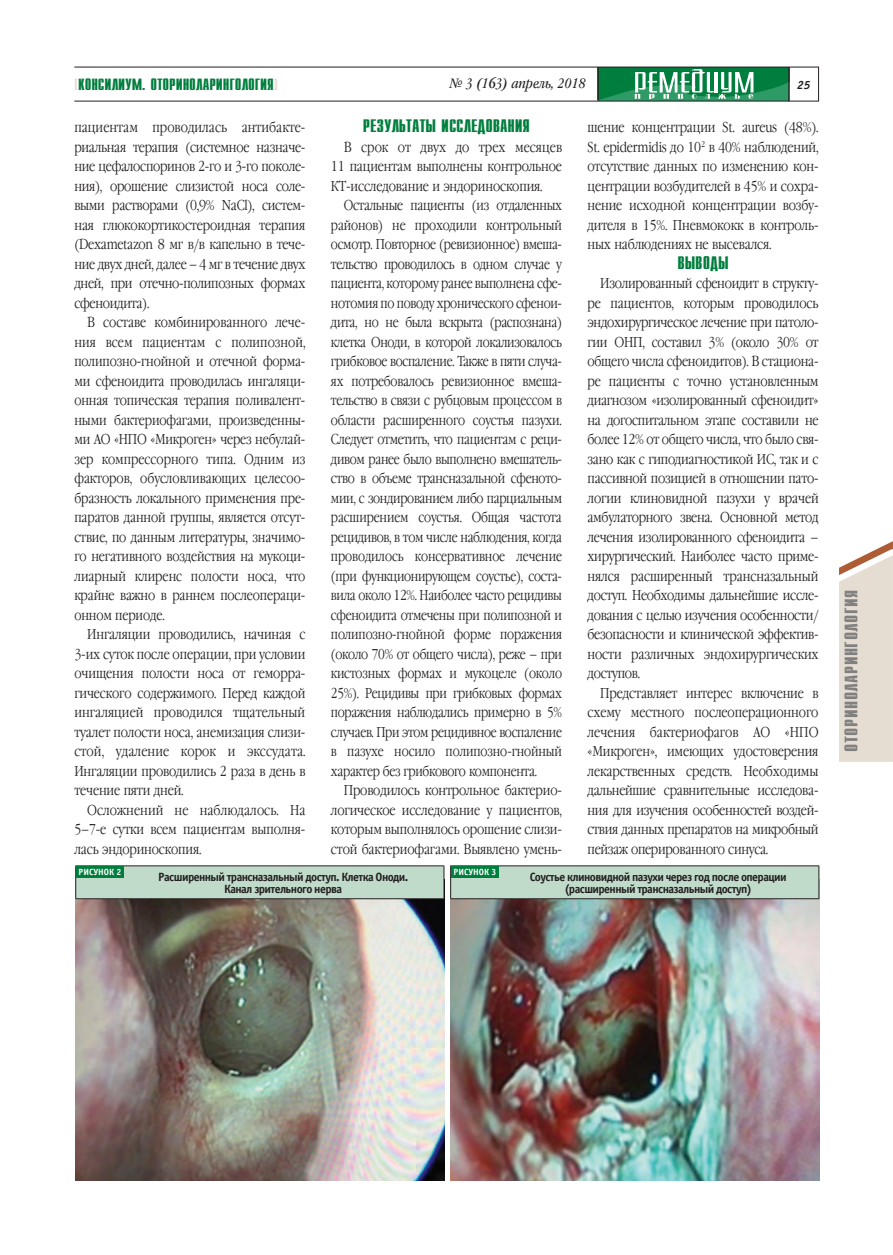
<style>
.page{position:relative;width:893px;height:1255px;background:#fff}
.page>*{position:absolute;margin:0;border:0;box-sizing:border-box;transform-origin:0 0}
.Podzagolovok_1{font:700 15px "Compact";letter-spacing:-.01em;color:#007e3d}
.Kolontitul_1{font:700 15px "Compact";letter-spacing:.03em;color:#808080;scale:1.1 1}
.Text_new{font:300 14.25px/19.5px "Garamond Narrow C";letter-spacing:-.01em;color:#231f20;text-align:justify}
.Kolontitul_1-2{font:700 13.5px "Compact";letter-spacing:-.01em;color:#007e3d}
.t1{font:italic 13.5px "Garamond Book Narrow C";color:#231f20}
.Tab_new_txt_copy{font:700 12px/12px "Officina Sans C";letter-spacing:-.05em;color:#231f20;text-align:center}
.t2{font:italic 700 12px "Officina Sans C";color:#231f20}
.Table_2{font:700 9px "Officina Sans C";color:#fff}
.s1{color:#e6ddd2}
</style>
<div class="page">
<svg style="left:599px;top:68px;width:189px;height:33px;background:#419e6f"></svg>
<hr style="left:74px;top:101px;width:745px;height:1px;background:#231f20">
<hr style="left:74px;top:67px;width:745px;height:1px;background:#231f20">
<hr style="left:818px;top:67px;width:1px;height:34px;background:#231f20">
<hr style="left:788px;top:67px;width:1px;height:34px;background:#231f20">
<hr style="left:598px;top:67px;width:1px;height:34px;background:#231f20">
<img style="left:450px;top:899px;width:369px;height:281px">
<div style="left:451px;top:865px;width:368px;height:33px;background:#c1dbca"></div>
<hr style="left:450px;top:898px;width:369px;height:1px;background:#231f20">
<hr style="left:450px;top:865px;width:369px;height:1px;background:#231f20">
<hr style="left:450px;top:866px;width:1px;height:32px;background:#231f20">
<hr style="left:818px;top:866px;width:1px;height:32px;background:#231f20">
<div style="left:451px;top:866px;width:48px;height:12px;background:#007e3d"></div>
<img style="left:75px;top:899px;width:369px;height:281px">
<div style="left:76px;top:865px;width:368px;height:33px;background:#c1dbca"></div>
<hr style="left:75px;top:898px;width:369px;height:1px;background:#231f20">
<hr style="left:75px;top:865px;width:369px;height:1px;background:#231f20">
<hr style="left:75px;top:866px;width:1px;height:32px;background:#231f20">
<hr style="left:444px;top:866px;width:1px;height:32px;background:#231f20">
<div style="left:76px;top:866px;width:48px;height:12px;background:#007e3d"></div>
<svg style="left:839px;top:541px;width:54px;height:221px;background:#e6dbd0"></svg>
<p class="Kolontitul_1-2" style="left:74px;top:75px;width:205px"><span class="s1">[</span>КОНСИЛИУМ. ОТОРИНОЛАРИНГОЛОГИЯ<span class="s1">]</span></p>
<p class="t1" style="left:450px;top:75px;width:138px">№ 3 (163) апрель, 2018</p>
<p class="t2" style="left:797px;top:78px;width:15px">25</p>
<p class="Podzagolovok_1" style="left:363px;top:116px;width:169px">РЕЗУЛЬТАТЫ ИССЛЕДОВАНИЯ</p>
<p class="Text_new" style="left:331px;top:137px;width:233px;text-indent:13px">В срок от двух до трех месяцев 11 пациентам выполнены контрольное КТ-исследование и эндориноскопия.</p>
<p class="Text_new" style="left:331px;top:196px;width:233px;text-indent:13px">Остальные пациенты (из отдаленных районов) не проходили контрольный осмотр. Повторное (ревизионное) вмеша&shy;тельство проводилось в одном случае у пациента, которому ранее выполнена сфе&shy;нотомия по поводу хронического сфенои&shy;дита, но не была вскрыта (распознана) клетка Оноди, в которой локализовалось грибковое воспаление. Также в пяти случа&shy;ях потребовалось ревизионное вмеша&shy;тельство в связи с рубцовым процессом в области расширенного соустья пазухи.<br>Следует отметить, что пациентам с реци&shy;дивом ранее было выполнено вмешатель&shy;ство в объеме трансназальной сфеното&shy;мии, с зондированием либо парциальным расширением соустья. Общая частота рецидивов, в том числе наблюдения, когда проводилось консервативное лечение (при функционирующем соустье), соста&shy;вила около 12%. Наиболее часто рецидивы сфеноидита отмечены при полипозной и полипозно-гнойной форме поражения (около 70% от общего числа), реже – при кистозных формах и мукоцеле (около 25%). Рецидивы при грибковых формах поражения наблюдались примерно в 5% случаев. При этом рецидивное воспаление в пазухе носило полипозно-гнойный характер без грибкового компонента.</p>
<p class="Text_new" style="left:331px;top:781px;width:233px;text-indent:13px">Проводилось контрольное бактерио&shy;логическое исследование у пациентов, которым выполнялось орошение слизи&shy;стой бактериофагами. Выявлено умень-</p>
<p class="Text_new" style="left:74px;top:118px;width:233px">пациентам проводилась антибакте&shy;риальная терапия (системное назначе&shy;ние цефалоспоринов 2-го и 3-го поколе&shy;ния), орошение слизистой носа соле&shy;выми растворами (0,9% NaCl), систем&shy;ная глюкокортикостероидная терапия (Dexametazon 8 мг в/в капельно в тече&shy;ние двух дней, далее – 4 мг в течение двух дней, при отечно-полипозных формах сфеноидита).</p>
<p class="Text_new" style="left:74px;top:313px;width:233px;text-indent:13px">В составе комбинированного лече&shy;ния всем пациентам с полипозной, полипозно-гнойной и отечной форма&shy;ми сфеноидита проводилась ингаляци&shy;онная топическая терапия поливалент&shy;ными бактериофагами, произведенны&shy;ми АО «НПО «Микроген» через небулай&shy;зер компрессорного типа. Одним из факторов, обусловливающих целесоо&shy;бразность локального применения пре&shy;паратов данной группы, является отсут&shy;ствие, по данным литературы, значимо&shy;го негативного воздействия на мукоци&shy;лиарный клиренс полости носа, что крайне важно в раннем послеопераци&shy;онном периоде.</p>
<p class="Text_new" style="left:74px;top:625px;width:233px;text-indent:13px">Ингаляции проводились, начиная с 3-их суток после операции, при условии очищения полости носа от геморра&shy;гического содержимого. Перед каждой ингаляцией проводился тщательный туалет полости носа, анемизация слизи&shy;стой, удаление корок и экссудата.<br>Ингаляции проводились 2 раза в день в течение пяти дней.</p>
<p class="Text_new" style="left:74px;top:800px;width:233px;text-indent:13px">Осложнений не наблюдалось. На 5–7-е сутки всем пациентам выполня&shy;лась эндориноскопия.</p>
<p class="Text_new" style="left:587px;top:118px;width:233px">шение концентрации St. aureus (48%).<br>St. epidermidis до 10<sup>2</sup> в 40% наблюдений, отсутствие данных по изменению кон&shy;центрации возбудителей в 45% и сохра&shy;нение исходной концентрации возбу&shy;дителя в 15%. Пневмококк в контроль&shy;ных наблюдениях не высевался.</p>
<p class="Podzagolovok_1" style="left:678px;top:253px;width:52px">ВЫВОДЫ</p>
<p class="Text_new" style="left:587px;top:274px;width:233px;text-indent:13px">Изолированный сфеноидит в структу&shy;ре пациентов, которым проводилось эндохирургическое лечение при патоло&shy;гии ОНП, составил 3% (около 30% от общего числа сфеноидитов). В стациона&shy;ре пациенты с точно установленным диагнозом «изолированный сфеноидит» на догоспитальном этапе составили не более 12% от общего числа, что было свя&shy;зано как с гиподиагностикой ИС, так и с пассивной позицией в отношении пато&shy;логии клиновидной пазухи у врачей амбулаторного звена. Основной метод лечения изолированного сфеноидита – хирургический. Наиболее часто приме&shy;нялся расширенный трансназальный доступ. Необходимы дальнейшие иссле&shy;дования с целью изучения особенности/ безопасности и клинической эффектив&shy;ности различных эндохирургических доступов.</p>
<p class="Text_new" style="left:587px;top:683px;width:233px;text-indent:13px">Представляет интерес включение в схему местного послеоперационного лечения бактериофагов АО «НПО «Микроген», имеющих удостоверения лекарственных средств. Необходимы дальнейшие сравнительные исследова&shy;ния для изучения особенностей воздей&shy;ствия данных препаратов на микробный пейзаж оперированного синуса.</p>
<p class="Tab_new_txt_copy" style="left:530px;top:870px;width:258px">Соустье клиновидной пазухи через год после операции (расширенный трансназальный доступ)</p>
<p class="Table_2" style="left:78px;top:867px;width:44px">РИСУНОК 2</p>
<p class="Table_2" style="left:453px;top:867px;width:44px">РИСУНОК 3</p>
<p class="Tab_new_txt_copy" style="left:158px;top:870px;width:252px">Расширенный трансназальный доступ. Клетка Оноди.<br>Канал зрительного нерва</p>
<p class="Kolontitul_1" style="left:842px;top:751px;width:149px;rotate:-90deg">ОТОРИНОЛАРИНГОЛОГИЯ</p>
</div>
